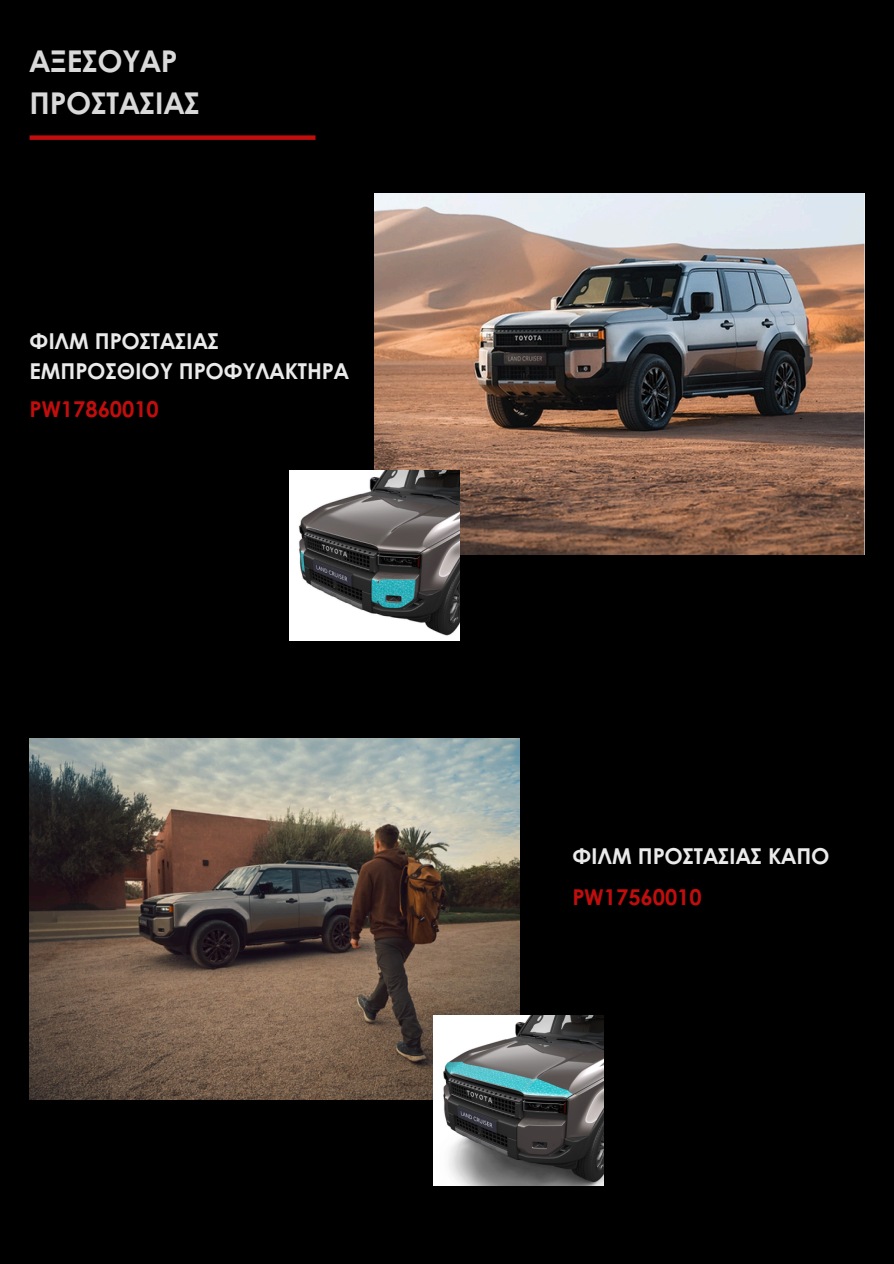
<style>
.page{position:relative;width:894px;height:1264px;background:#fff}
.page>*{position:absolute;margin:0;border:0;box-sizing:border-box;transform-origin:0 0}
.t1{font:700 30px/41.7px "Century Gothic";color:#d9d9d9}
.t2{font:700 21.9px/30.3px "Century Gothic";color:#eaeaea}
.t3{font:700 21.75px "Century Gothic";color:#c10d0d}
</style>
<div class="page">
<div style="left:0;top:0;width:893px;height:1263px;background:#000"></div>
<div style="left:30px;top:135px;width:285px;height:5px;background:#c10d0d"></div>
<img style="left:374px;top:193px;width:490px;height:362px">
<img style="left:289px;top:470px;width:170px;height:170px">
<img style="left:30px;top:738px;width:489px;height:361px">
<img style="left:433px;top:1015px;width:170px;height:169px">
<p class="t1" style="left:30px;top:39px;width:172px">ΑΞΕΣΟΥΑΡ<br>ΠΡΟΣΤΑΣΙΑΣ</p>
<p class="t2" style="left:30px;top:325px;width:321px">ΦΙΛΜ ΠΡΟΣΤΑΣΙΑΣ<br>ΕΜΠΡΟΣΘΙΟΥ ΠΡΟΦΥΛΑΚΤΗΡΑ</p>
<p class="t3" style="left:30px;top:392px;width:131px">PW17860010</p>
<p class="t2" style="left:572px;top:840px;width:258px">ΦΙΛΜ ΠΡΟΣΤΑΣΙΑΣ ΚΑΠΟ</p>
<p class="t3" style="left:572px;top:880px;width:131px">PW17560010</p>
</div>
